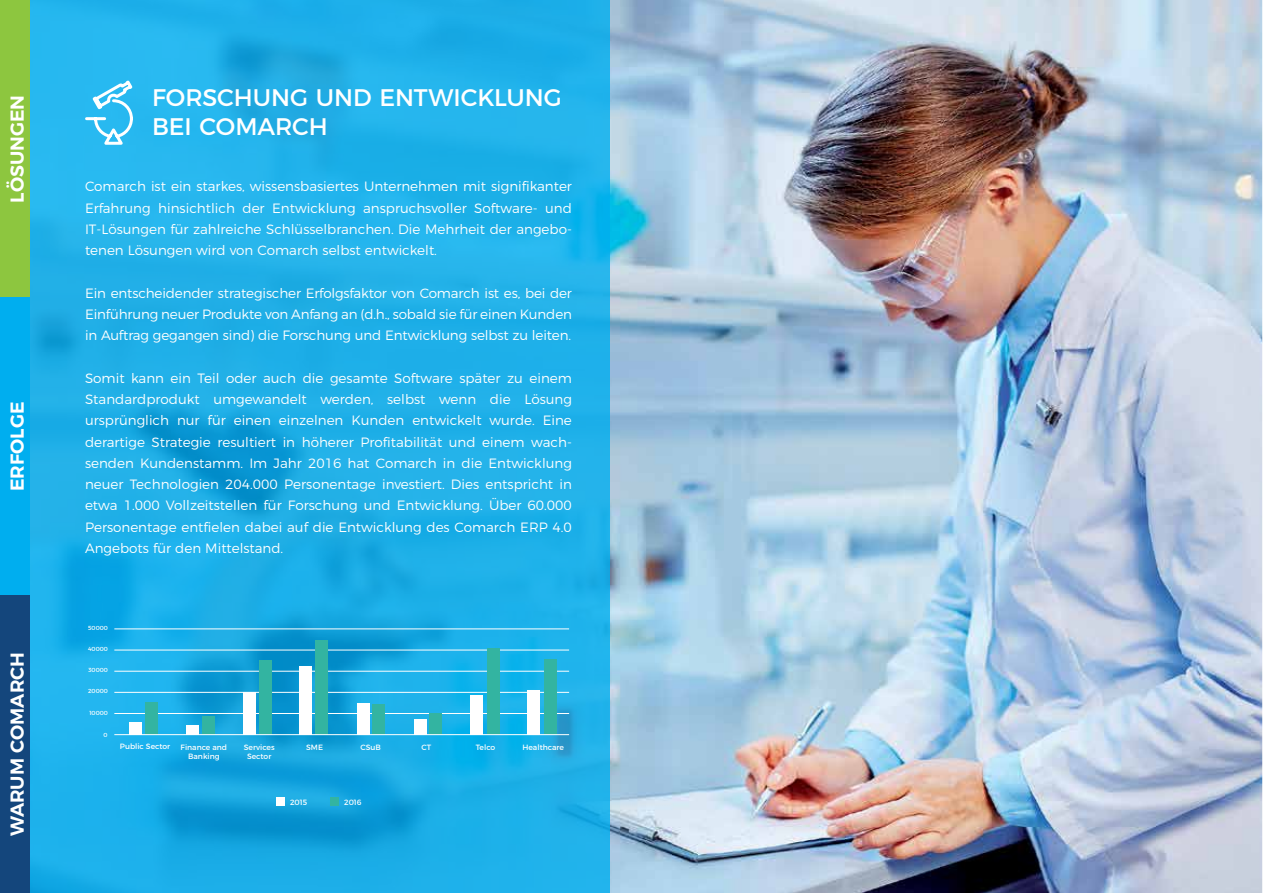
<style>
.page{position:relative;width:1263px;height:893px;background:#fff}
.page>*{position:absolute;margin:0;border:0;box-sizing:border-box;transform-origin:0 0}
.t1{font:24px/28.8px "Montserrat";letter-spacing:-.005em;color:#fff}
.t2{font:600 18.75px "Montserrat";color:#fff}
.t3{font:300 13.5px/21.3px "Montserrat";color:#fff;text-align:justify}
.t4{font:7.65px/9.1px "Montserrat";color:#fff;text-align:center}
.t5{font:5.85px "Montserrat";color:#fff}
</style>
<div class="page">
<img style="left:610px;top:0;width:653px;height:893px">
<svg style="left:30px;top:0;width:580px;height:893px;background:#1daee7"></svg>
<hr style="left:114px;top:629px;width:455px;height:1px;background:#fff">
<hr style="left:114px;top:650px;width:455px;height:1px;background:#fff">
<hr style="left:114px;top:671px;width:455px;height:1px;background:#fff">
<hr style="left:114px;top:692px;width:455px;height:1px;background:#fff">
<hr style="left:114px;top:713px;width:455px;height:1px;background:#fff">
<div style="left:145px;top:702px;width:13px;height:33px;background:#33b4a1"></div>
<div style="left:202px;top:716px;width:12px;height:19px;background:#33b4a1"></div>
<div style="left:259px;top:660px;width:13px;height:75px;background:#33b4a1"></div>
<div style="left:315px;top:640px;width:13px;height:95px;background:#33b4a1"></div>
<div style="left:372px;top:704px;width:13px;height:31px;background:#33b4a1"></div>
<div style="left:430px;top:713px;width:12px;height:22px;background:#33b4a1"></div>
<div style="left:487px;top:648px;width:13px;height:87px;background:#33b4a1"></div>
<div style="left:544px;top:659px;width:13px;height:76px;background:#33b4a1"></div>
<div style="left:129px;top:722px;width:12px;height:13px;background:#fff"></div>
<div style="left:186px;top:725px;width:12px;height:10px;background:#fff"></div>
<div style="left:243px;top:692px;width:12px;height:43px;background:#fff"></div>
<div style="left:299px;top:666px;width:13px;height:69px;background:#fff"></div>
<div style="left:357px;top:703px;width:12px;height:32px;background:#fff"></div>
<div style="left:414px;top:719px;width:12px;height:16px;background:#fff"></div>
<div style="left:470px;top:695px;width:13px;height:40px;background:#fff"></div>
<div style="left:528px;top:690px;width:12px;height:45px;background:#fff"></div>
<hr style="left:114px;top:734px;width:455px;height:1px;background:#fff">
<div style="left:276px;top:797px;width:9px;height:9px;background:#fff"></div>
<div style="left:330px;top:797px;width:9px;height:9px;background:#33b4a1"></div>
<svg style="left:84px;top:78px;width:51px;height:68px"></svg>
<div style="left:0;top:595px;width:30px;height:298px;background:#14467c"></div>
<div style="left:0;top:0;width:30px;height:298px;background:#8dc63f"></div>
<div style="left:0;top:298px;width:30px;height:297px;background:#00aeef"></div>
<h2 class="t2" style="left:2px;top:203px;width:109px;rotate:-90deg">LÖSUNGEN</h2>
<h2 class="t2" style="left:2px;top:491px;width:91px;rotate:-90deg">ERFOLGE</h2>
<h2 class="t2" style="left:2px;top:836px;width:186px;rotate:-90deg">WARUM COMARCH</h2>
<h1 class="t1" style="left:152px;top:81px;width:411px">FORSCHUNG UND ENTWICKLUNG<br>BEI COMARCH</h1>
<p class="t3" style="left:85px;top:175px;width:488px">Comarch ist ein starkes, wissensbasiertes Unternehmen mit signifikanter Erfahrung hinsichtlich der Entwicklung anspruchsvoller Software- und IT-Lösungen für zahlreiche Schlüsselbranchen. Die Mehrheit der angebo&shy;tenen Lösungen wird von Comarch selbst entwickelt.</p>
<p class="t3" style="left:85px;top:281px;width:488px">Ein entscheidender strategischer Erfolgsfaktor von Comarch ist es, bei der Einführung neuer Produkte von Anfang an (d.h., sobald sie für einen Kunden in Auftrag gegangen sind) die Forschung und Entwicklung selbst zu leiten.</p>
<p class="t3" style="left:85px;top:366px;width:488px">Somit kann ein Teil oder auch die gesamte Software später zu einem Standardprodukt umgewandelt werden, selbst wenn die Lösung ursprünglich nur für einen einzelnen Kunden entwickelt wurde. Eine derartige Strategie resultiert in höherer Profitabilität und einem wach&shy;senden Kundenstamm. Im Jahr 2016 hat Comarch in die Entwicklung neuer Technologien 204.000 Personentage investiert. Dies entspricht in etwa 1.000 Vollzeitstellen für Forschung und Entwicklung. Über 60.000<br>Personentage entfielen dabei auf die Entwicklung des Comarch ERP 4.0<br>Angebots für den Mittelstand.</p>
<p class="t5" style="left:88px;top:624px;width:21px">50000</p>
<p class="t5" style="left:88px;top:645px;width:21px">40000</p>
<p class="t5" style="left:88px;top:667px;width:21px">30000</p>
<p class="t5" style="left:88px;top:688px;width:21px">20000</p>
<p class="t5" style="left:89px;top:710px;width:20px">10000</p>
<p class="t5" style="left:104px;top:731px;width:6px">0</p>
<p class="t4" style="left:120px;top:742px;width:52px">Public Sector</p>
<p class="t4" style="left:181px;top:742px;width:48px">Finance and<br>Banking</p>
<p class="t4" style="left:244px;top:742px;width:32px">Services<br>Sector</p>
<p class="t4" style="left:306px;top:742px;width:18px">SME</p>
<p class="t4" style="left:290px;top:797px;width:19px">2015</p>
<p class="t4" style="left:360px;top:742px;width:22px">CSuB</p>
<p class="t4" style="left:422px;top:742px;width:11px">CT</p>
<p class="t4" style="left:476px;top:742px;width:21px">Telco</p>
<p class="t4" style="left:522px;top:742px;width:43px">Healthcare</p>
<p class="t4" style="left:344px;top:797px;width:19px">2016</p>
</div>
